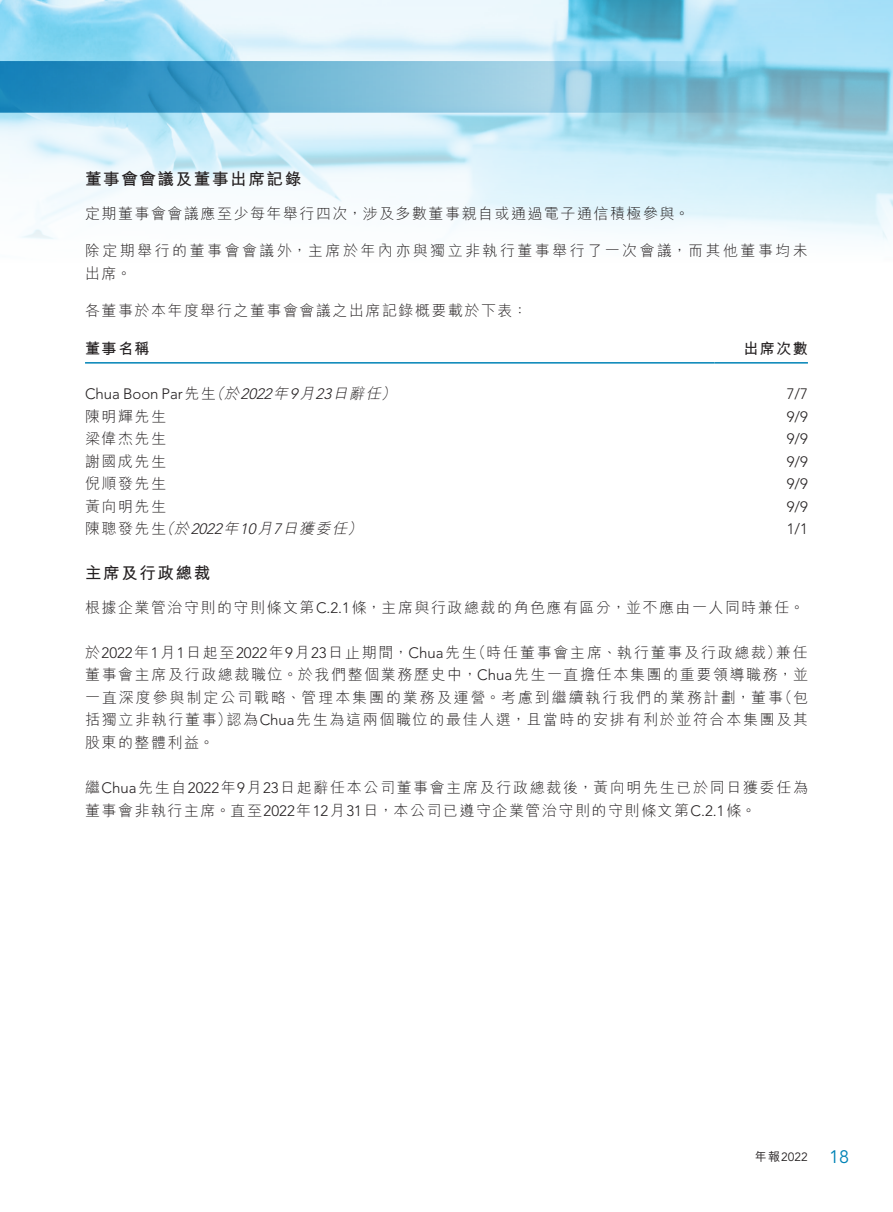
<style>
.page{position:relative;width:893px;height:1212px;background:#fff}
.page>*{position:absolute;margin:0;border:0;box-sizing:border-box;transform-origin:0 0}
.t1{font:18px "Avenir LT Std";color:#0083b6}
.t2{font:700 16.5px "M Hei HK";letter-spacing:.1em;color:#231f20}
.t3{font:300 15px/22.5px "M Hei HK";letter-spacing:.105em;color:#231f20}
.t4{font:300 15px/22.5px "M Hei HK";letter-spacing:.125em;color:#231f20}
.t5{font:300 15px "Avenir LT Std";color:#231f20}
.t6{font:300 15px/22.5px "M Hei HK";letter-spacing:.165em;color:#231f20}
.t7{font:italic 300 15px "Avenir LT Std";color:#231f20}
.t8{font:italic 300 15px "M Hei HK";color:#231f20}
.t9{font:700 15px "M Hei HK";letter-spacing:.1em;color:#231f20}
.t10{font:12px "Avenir LT Std";color:#231f20}
.s1{font-family:"Avenir LT Std"}
.s2{font-family:"M Hei HK"}
.s3{font-family:"M Hei HK";font-weight:500}
</style>
<div class="page">
<img style="left:0;top:0;width:893px;height:241px">
<svg style="left:0;top:61px;width:808px;height:52px;background:#67b2d2"></svg>
<hr style="left:85px;top:362px;width:629px;height:2px;background:#0083b6">
<hr style="left:714px;top:362px;width:94px;height:2px;background:#0083b6">
<p class="t2" style="left:85px;top:167px;width:218px">董事會會議及董事出席記錄</p>
<p class="t3" style="left:85px;top:202px;width:606px">定期董事會會議應至少每年舉行四次，涉及多數董事親自或通過電子通信積極參與。</p>
<p class="t6" style="left:85px;top:239px;width:724px">除定期舉行的董事會會議外，主席於年內亦與獨立非執行董事舉行了一次會議，而其他董事均未出席。</p>
<p class="t3" style="left:85px;top:299px;width:444px">各董事於本年度舉行之董事會會議之出席記錄概要載於下表：</p>
<p class="t9" style="left:743px;top:337px;width:66px">出席次數</p>
<p class="t9" style="left:85px;top:337px;width:66px">董事名稱</p>
<p class="t8" style="left:209px;top:386px;width:20px">（</p>
<p class="t8" style="left:381px;top:386px;width:20px">(</p>
<p class="t8" style="left:333px;top:386px;width:53px">日辭任</p>
<p class="t8" style="left:273px;top:386px;width:30px">年<span class="s1">9</span></p>
<p class="t5" style="left:85px;top:385px;width:132px">Chua Boon Par<span class="s2">先生</span></p>
<p class="t7" style="left:224px;top:385px;width:53px"><span class="s2">於</span>2022</p>
<p class="t7" style="left:299px;top:385px;width:37px"><span class="s2">月</span>23</p>
<p class="t5" style="left:787px;top:385px;width:23px">7/7</p>
<p class="t3" style="left:85px;top:405px;width:82px">陳明輝先生</p>
<p class="t5" style="left:787px;top:408px;width:23px">9/9</p>
<p class="t3" style="left:85px;top:427px;width:82px">梁偉杰先生</p>
<p class="t5" style="left:787px;top:430px;width:23px">9/9</p>
<p class="t3" style="left:85px;top:450px;width:82px">謝國成先生</p>
<p class="t5" style="left:787px;top:453px;width:23px">9/9</p>
<p class="t3" style="left:85px;top:472px;width:82px">倪順發先生</p>
<p class="t5" style="left:787px;top:475px;width:23px">9/9</p>
<p class="t3" style="left:85px;top:495px;width:82px">黃向明先生</p>
<p class="t5" style="left:787px;top:498px;width:23px">9/9</p>
<p class="t8" style="left:159px;top:521px;width:20px">（</p>
<p class="t8" style="left:347px;top:521px;width:20px">(</p>
<p class="t8" style="left:283px;top:521px;width:69px">日獲委任</p>
<p class="t3" style="left:85px;top:517px;width:82px">陳聰發先生</p>
<p class="t2" style="left:85px;top:561px;width:127px">主席及行政總裁</p>
<p class="t3" style="left:85px;top:596px;width:721px">根據企業管治守則的守則條文第<span class="s1">C.2.1</span>條，主席與行政總裁的角色應有區分，並不應由一人同時兼任。</p>
<p class="t3" style="left:776px;top:641px;width:33px">兼任</p>
<p class="t7" style="left:223px;top:520px;width:37px"><span class="s2">年</span>10</p>
<p class="t7" style="left:174px;top:520px;width:53px"><span class="s2">於</span>2022</p>
<p class="t8" style="left:257px;top:521px;width:30px">月<span class="s1">7</span></p>
<p class="t5" style="left:787px;top:520px;width:23px">1/1</p>
<p class="t3" style="left:471px;top:641px;width:312px">（時任董事會主席、執行董事及行政總裁）</p>
<p class="t5" style="left:85px;top:644px;width:393px"><span class="s2">於</span>2022<span class="s2">年</span>1<span class="s2">月</span>1<span class="s2">日起至</span>2022<span class="s2">年</span>9<span class="s2">月</span>23<span class="s2">日止期間，</span>Chua<span class="s2">先生</span></p>
<p class="t3" style="left:85px;top:663px;width:724px;text-align:right">董事會主席及行政總裁職位。於我們整個業務歷史中，<span class="s1">Chua</span>先生一直擔任本集團的重要領導職務，並（包</p>
<p class="t4" style="left:226px;top:686px;width:583px;text-indent:-141px">一直深度參與制定公司戰略、管理本集團的業務及運營。考慮到繼續執行我們的業務計劃，董事<br>認為<span class="s1">Chua</span>先生為這兩個職位的最佳人選，且當時的安排有利於並符合本集團及其</p>
<p class="t3" style="left:85px;top:708px;width:148px">括獨立非執行董事）股東的整體利益。</p>
<p class="t3" style="left:85px;top:776px;width:724px">繼<span class="s1">Chua</span>先生自<span class="s1">2022</span>年<span class="s1">9</span>月<span class="s1">23</span>日起辭任本公司董事會主席及行政總裁後，黃向明先生已於同日獲委任為董事會非執行主席。直至<span class="s1">2022</span>年<span class="s1">12</span>月<span class="s1">31</span>日，本公司已遵守企業管治守則的守則條文第<span class="s1">C.2.1</span>條。</p>
<p class="t10" style="left:755px;top:1150px;width:55px"><span class="s3">年報</span>2022</p>
<p class="t1" style="left:829px;top:1146px;width:22px">18</p>
</div>
